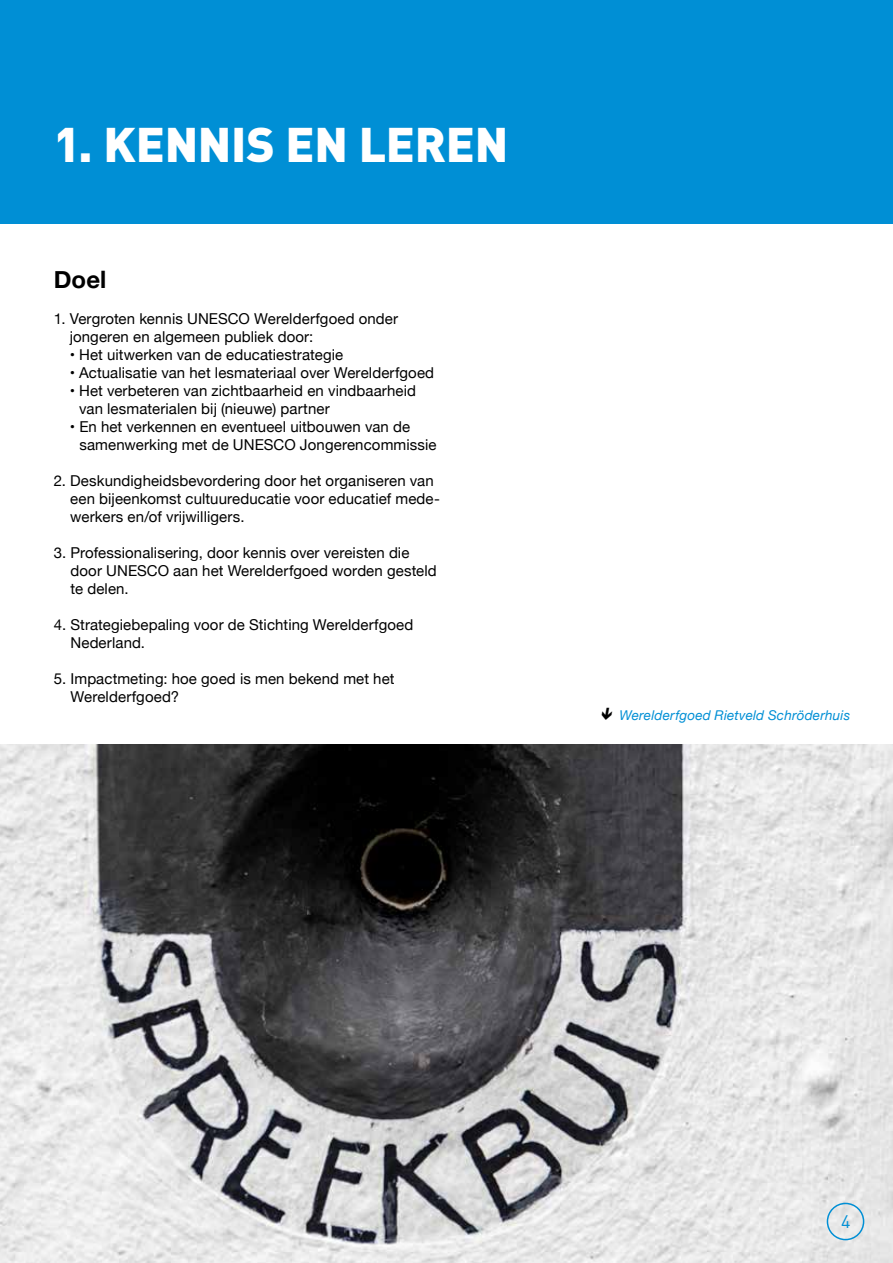
<style>
.page{position:relative;width:893px;height:1263px;background:#fff}
.page>*{position:absolute;margin:0;border:0;box-sizing:border-box;transform-origin:0 0}
.t1{font:900 48px "DIN";letter-spacing:-.005em;color:#fff}
.t2{font:700 24px "Helvetica Neue";color:#000}
.t3{font:18px "DIN";color:#008fd5}
.t4{font:15px/18px "Helvetica Neue";letter-spacing:.005em;color:#000}
.t5{font:italic 13.5px "Helvetica Neue";letter-spacing:.015em;color:#008fd5}
</style>
<div class="page">
<img style="left:0;top:744px;width:893px;height:519px">
<div style="left:0;top:0;width:893px;height:224px;background:#008fd5"></div>
<div style="left:827px;top:1203px;width:37px;height:37px;border:2px solid #008fd5;border-radius:50%"></div>
<h1 class="t1" style="left:54px;top:113px;width:456px">1. KENNIS EN LEREN</h1>
<h2 class="t2" style="left:54px;top:261px;width:54px">Doel</h2>
<p class="t4" style="left:70px;top:311px;width:330px;text-indent:-16px">1. Vergroten kennis UNESCO Werelderfgoed onder jongeren en algemeen publiek door:</p>
<p class="t4" style="left:70px;top:347px;width:275px">• Het uitwerken van de educatiestrategie</p>
<p class="t4" style="left:70px;top:365px;width:366px">• Actualisatie van het lesmateriaal over Werelderfgoed</p>
<p class="t4" style="left:79px;top:383px;width:338px;text-indent:-9px">• Het verbeteren van zichtbaarheid en vindbaarheid van lesmaterialen bij (nieuwe) partner</p>
<p class="t4" style="left:79px;top:419px;width:359px;text-indent:-9px">• En het verkennen en eventueel uitbouwen van de samenwerking met de UNESCO Jongerencommissie</p>
<p class="t4" style="left:70px;top:473px;width:371px;text-indent:-16px">2. Deskundigheidsbevordering door het organiseren van een bijeenkomst cultuureducatie voor educatief mede&shy;werkers en/of vrijwilligers.</p>
<p class="t4" style="left:71px;top:545px;width:368px;text-indent:-17px">3. Professionalisering, door kennis over vereisten die door UNESCO aan het Werelderfgoed worden gesteld te delen.</p>
<p class="t4" style="left:70px;top:617px;width:344px;text-indent:-17px">4. Strategiebepaling voor de Stichting Werelderfgoed<br>Nederland.</p>
<p class="t4" style="left:71px;top:671px;width:325px;text-indent:-17px">5. Impactmeting: hoe goed is men bekend met het<br>Werelderfgoed?</p>
<p class="t5" style="left:619px;top:705px;width:232px">Werelderfgoed Rietveld Schröderhuis</p>
<p class="t3" style="left:841px;top:1210px;width:11px">4</p>
</div>
